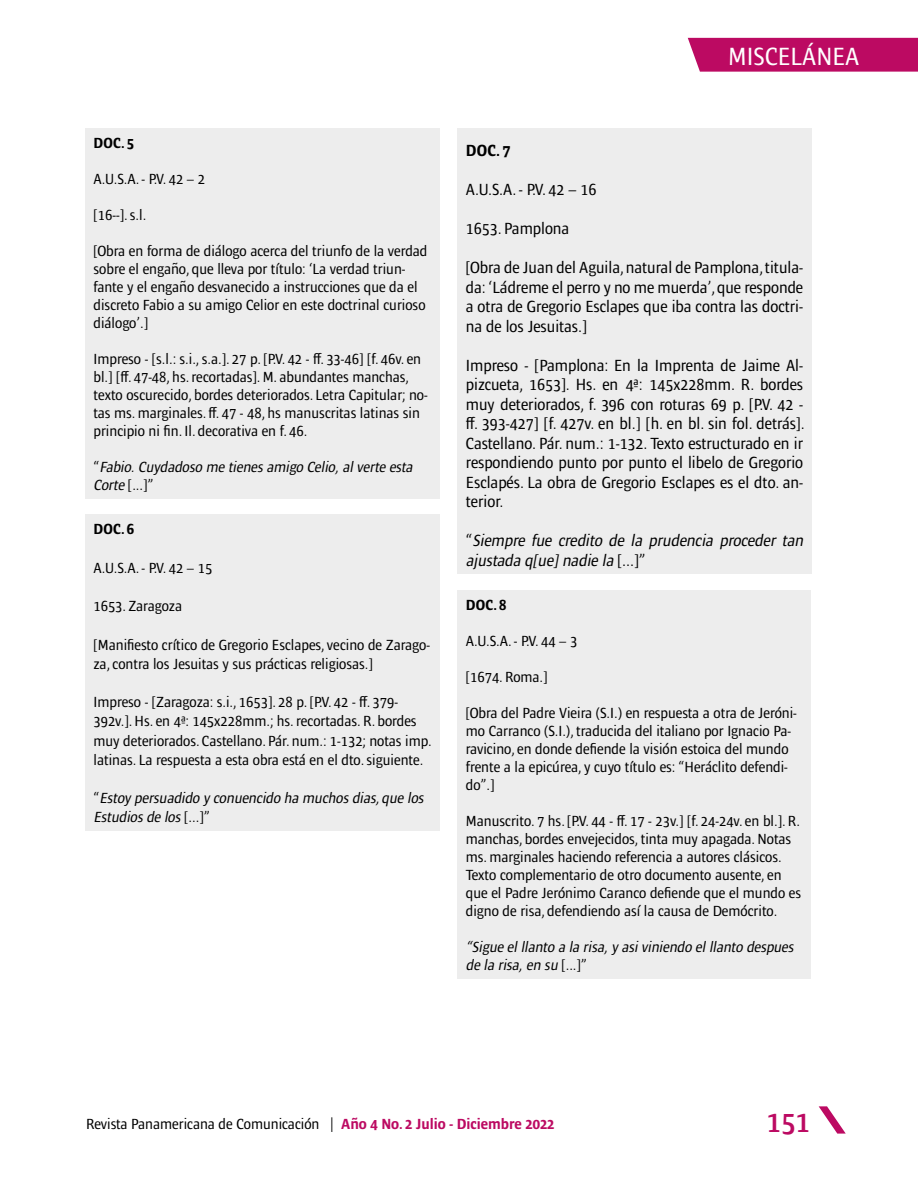
<style>
.page{position:relative;width:918px;height:1188px;background:#fff}
.page>*{position:absolute;margin:0;border:0;box-sizing:border-box;transform-origin:0 0}
.t1{font:600 condensed 30px "Ardoise Std";color:#bc0a62}
.t2{font:condensed 25.5px "Ardoise Std";color:#fff}
.t3{font:condensed 16.5px/19.5px "Ardoise Std";color:#000;text-align:justify}
.t4{font:italic condensed 16.5px/19.5px "Ardoise Std";color:#000}
.t5{font:700 condensed 16.5px "Ardoise Std";color:#000}
.t6{font:condensed 15px/18px "Ardoise Std";color:#000}
.t7{font:italic condensed 15px/18px "Ardoise Std";color:#000}
.t8{font:700 condensed 15px "Ardoise Std";letter-spacing:.015em;color:#000}
.s1{font-style:normal}
.s2{font-weight:700;color:#bc0a62}
</style>
<div class="page">
<div style="left:85px;top:128px;width:354px;height:371px;background:#ededed"></div>
<div style="left:85px;top:515px;width:354px;height:316px;background:#ededed"></div>
<div style="left:457px;top:128px;width:355px;height:446px;background:#ededed"></div>
<div style="left:457px;top:590px;width:354px;height:388px;background:#ededed"></div>
<svg style="left:819px;top:1106px;width:27px;height:28px"></svg>
<div style="left:688px;top:38px;width:230px;height:34px;background:#bc0a62"></div>
<p class="t8" style="left:94px;top:134px;width:42px">DOC. 5</p>
<p class="t6" style="left:94px;top:170px;width:113px">A.U.S.A. - P.V. 42 – 2</p>
<p class="t6" style="left:94px;top:206px;width:54px">[16--]. s.l.</p>
<p class="t6" style="left:94px;top:242px;width:335px">[Obra en forma de diálogo acerca del triunfo de la verdad sobre el engaño, que lleva por título: ‘La verdad triun&shy;fante y el engaño desvanecido a instrucciones que da el discreto Fabio a su amigo Celior en este doctrinal curioso diálogo’.]</p>
<p class="t6" style="left:94px;top:350px;width:336px">Impreso - [s.l.: s.i., s.a.]. 27 p. [P.V. 42 - ff. 33-46] [f. 46v. en bl.] [ff. 47-48, hs. recortadas]. M. abundantes manchas, texto oscurecido, bordes deteriorados. Letra Capitular; no&shy;tas ms. marginales. ff. 47 - 48, hs manuscritas latinas sin principio ni fin. Il. decorativa en f. 46.</p>
<p class="t7" style="left:94px;top:458px;width:323px"><span class="s1">“</span> Fabio. Cuydadoso me tienes amigo Celio, al verte esta<br>Corte <span class="s1">[...]”</span></p>
<p class="t8" style="left:94px;top:521px;width:42px">DOC. 6</p>
<p class="t6" style="left:94px;top:559px;width:120px">A.U.S.A. - P.V. 42 – 15</p>
<p class="t6" style="left:94px;top:597px;width:90px">1653. Zaragoza</p>
<p class="t6" style="left:94px;top:635px;width:338px;line-height:19.2px">[Manifiesto crítico de Gregorio Esclapes, vecino de Zarago&shy;za, contra los Jesuitas y sus prácticas religiosas.]</p>
<p class="t6" style="left:94px;top:692px;width:340px;line-height:19.2px">Impreso - [Zaragoza: s.i., 1653]. 28 p. [P.V. 42 - ff. 379- 392v.]. Hs. en 4ª: 145x228mm.; hs. recortadas. R. bordes muy deteriorados. Castellano. Pár. num.: 1-132; notas imp. latinas. La respuesta a esta obra está en el dto. siguiente.</p>
<p class="t7" style="left:94px;top:788px;width:334px;line-height:19.2px"><span class="s1">“</span> Estoy persuadido y conuencido ha muchos dias,que los<br>Estudios de los <span class="s1">[ . . . ] ”</span></p>
<h2 class="t2" style="left:728px;top:42px;width:133px">MISCELÁNEA</h2>
<p class="t5" style="left:466px;top:141px;width:46px">DOC. 7</p>
<p class="t3" style="left:466px;top:180px;width:132px">A.U.S.A. - P.V. 42 – 16</p>
<p class="t3" style="left:466px;top:219px;width:105px">1653. Pamplona</p>
<p class="t3" style="left:466px;top:258px;width:339px">[Obra de Juan del Aguila, natural de Pamplona, titula&shy;da: ‘Ládreme el perro y no me muerda’, que responde a otra de Gregorio Esclapes que iba contra las doctri&shy;na de los Jesuitas.]</p>
<p class="t3" style="left:466px;top:355px;width:340px">Impreso - [Pamplona: En la Imprenta de Jaime Al&shy;pizcueta, 1653]. Hs. en 4ª: 145x228mm. R. bordes muy deteriorados, f. 396 con roturas 69 p. [P.V. 42 - ff. 393-427] [f. 427v. en bl.] [h. en bl. sin fol. detrás].<br>Castellano. Pár. num.: 1-132. Texto estructurado en ir respondiendo punto por punto el libelo de Gregorio Esclapés. La obra de Gregorio Esclapes es el dto. an&shy;terior.</p>
<p class="t4" style="left:466px;top:531px;width:342px"><span class="s1">“</span> Siempre fue credito de la prudencia proceder tan ajustada q[ue] nadie la <span class="s1">[ . . . ] ”</span></p>
<p class="t8" style="left:466px;top:596px;width:42px">DOC. 8</p>
<p class="t6" style="left:466px;top:632px;width:113px">A.U.S.A. - P.V. 44 – 3</p>
<p class="t6" style="left:466px;top:668px;width:83px">[1674. Roma.]</p>
<p class="t6" style="left:466px;top:704px;width:333px">[Obra del Padre Vieira (S.I.) en respuesta a otra de Jeróni&shy;mo Carranco (S.I.), traducida del italiano por Ignacio Pa&shy;ravicino, en donde defiende la visión estoica del mundo frente a la epicúrea, y cuyo título es: “Heráclito defendi&shy;do”.]</p>
<p class="t6" style="left:466px;top:812px;width:337px">Manuscrito. 7 hs. [P.V. 44 - ff. 17 - 23v.] [f. 24-24v. en bl.]. R. manchas, bordes envejecidos, tinta muy apagada. Notas ms. marginales haciendo referencia a autores clásicos.<br>Texto complementario de otro documento ausente, en que el Padre Jerónimo Caranco defiende que el mundo es digno de risa, defendiendo así la causa de Demócrito.</p>
<p class="t7" style="left:466px;top:938px;width:332px">“Sigue el llanto a la risa, y asi viniendo el llanto despues delarisa,ensu <span class="s1">[...]”</span></p>
<p class="t6" style="left:86px;top:1115px;width:470px">Revista Panamericana de Comunicación | <span class="s2">Año 4 No. 2 Julio - Diciembre 2022</span></p>
<h1 class="t1" style="left:767px;top:1104px;width:45px">151</h1>
</div>
